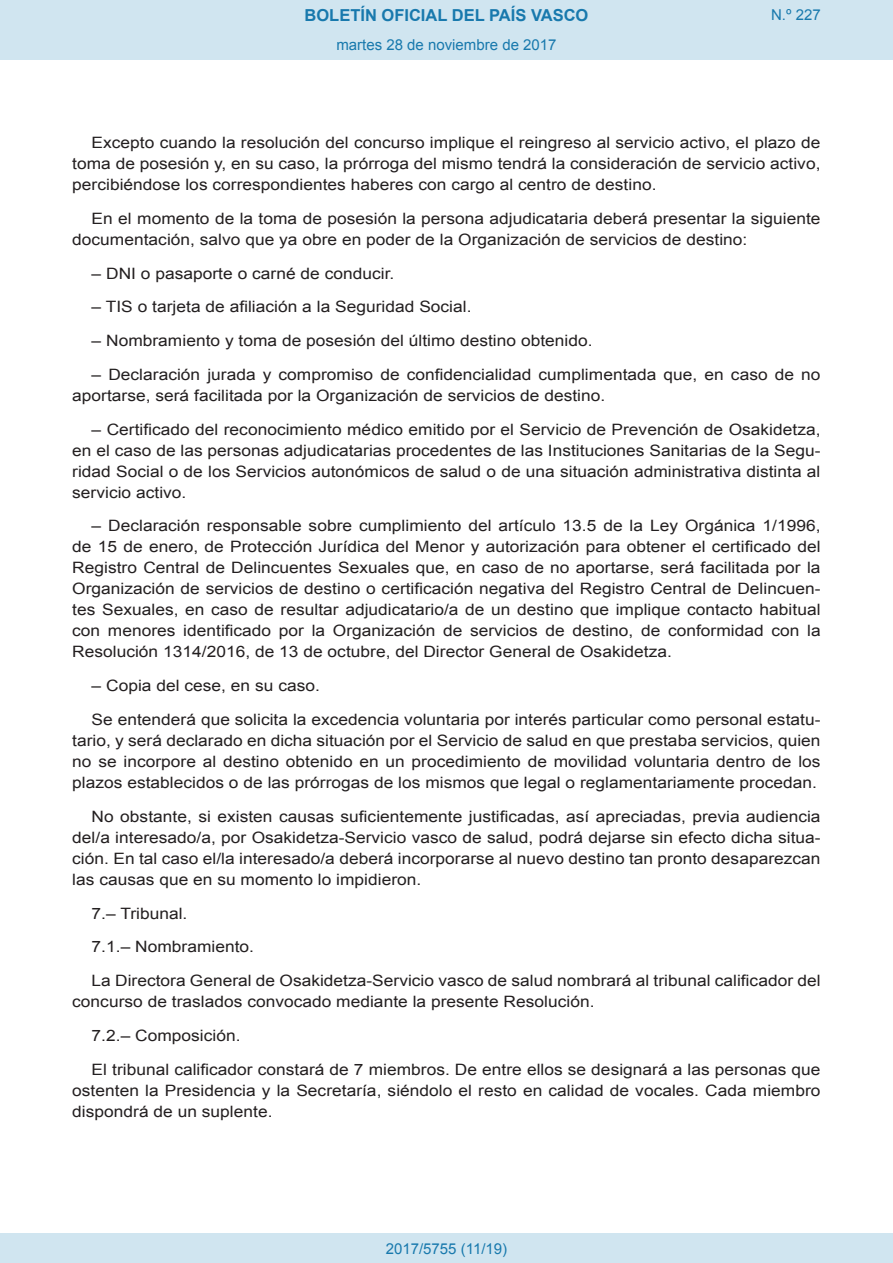
<style>
.page{position:relative;width:893px;height:1263px;background:#fff}
.page>*{position:absolute;margin:0;border:0;box-sizing:border-box;transform-origin:0 0}
.t1{font:700 16.5px "Arial";color:#1879ad}
.BOPVDetalle{font:15.6px/21px "Arial";color:#231f20;text-align:justify;scale:1.11 1}
.Paginacion_Centro{font:15px "Arial";color:#1879ad}
</style>
<div class="page">
<div style="left:0;top:0;width:893px;height:60px;background:#d0e5f0"></div>
<div style="left:0;top:1233px;width:893px;height:30px;background:#d0e5f0"></div>
<p class="t1" style="left:305px;top:4px;width:285px">BOLETÍN OFICIAL DEL PAÍS VASCO</p>
<p class="Paginacion_Centro" style="left:336px;top:35px;width:222px">martes 28 de noviembre de 2017</p>
<p class="Paginacion_Centro" style="left:771px;top:5px;width:51px">N.º 227</p>
<p class="BOPVDetalle" style="left:72px;top:132px;width:676px;text-indent:19px">Excepto cuando la resolución del concurso implique el reingreso al servicio activo, el plazo de toma de posesión y, en su caso, la prórroga del mismo tendrá la consideración de servicio activo, percibiéndose los correspondientes haberes con cargo al centro de destino.</p>
<p class="BOPVDetalle" style="left:72px;top:208px;width:675px;text-indent:19px">En el momento de la toma de posesión la persona adjudicataria deberá presentar la siguiente documentación, salvo que ya obre en poder de la Organización de servicios de destino:</p>
<p class="BOPVDetalle" style="left:92px;top:263px;width:274px">– DNI o pasaporte o carné de conducir.</p>
<p class="BOPVDetalle" style="left:92px;top:297px;width:344px">– TIS o tarjeta de afiliación a la Seguridad Social.</p>
<p class="BOPVDetalle" style="left:92px;top:330px;width:453px">– Nombramiento y toma de posesión del último destino obtenido.</p>
<p class="BOPVDetalle" style="left:72px;top:364px;width:676px;text-indent:19px">– Declaración jurada y compromiso de confidencialidad cumplimentada que, en caso de no aportarse, será facilitada por la Organización de servicios de destino.</p>
<p class="BOPVDetalle" style="left:72px;top:419px;width:676px;text-indent:19px">– Certificado del reconocimiento médico emitido por el Servicio de Prevención de Osakidetza, en el caso de las personas adjudicatarias procedentes de las Instituciones Sanitarias de la Segu&shy;ridad Social o de los Servicios autonómicos de salud o de una situación administrativa distinta al servicio activo.</p>
<p class="BOPVDetalle" style="left:72px;top:516px;width:676px;text-indent:19px">– Declaración responsable sobre cumplimiento del artículo 13.5 de la Ley Orgánica 1/1996, de 15 de enero, de Protección Jurídica del Menor y autorización para obtener el certificado del Registro Central de Delincuentes Sexuales que, en caso de no aportarse, será facilitada por la Organización de servicios de destino o certificación negativa del Registro Central de Delincuen&shy;tes Sexuales, en caso de resultar adjudicatario/a de un destino que implique contacto habitual con menores identificado por la Organización de servicios de destino, de conformidad con la Resolución 1314/2016, de 13 de octubre, del Director General de Osakidetza.</p>
<p class="BOPVDetalle" style="left:92px;top:675px;width:207px">– Copia del cese, en su caso.</p>
<p class="BOPVDetalle" style="left:72px;top:709px;width:676px;text-indent:19px">Se entenderá que solicita la excedencia voluntaria por interés particular como personal estatu&shy;tario, y será declarado en dicha situación por el Servicio de salud en que prestaba servicios, quien no se incorpore al destino obtenido en un procedimiento de movilidad voluntaria dentro de los plazos establecidos o de las prórrogas de los mismos que legal o reglamentariamente procedan.</p>
<p class="BOPVDetalle" style="left:72px;top:806px;width:676px;text-indent:19px">No obstante, si existen causas suficientemente justificadas, así apreciadas, previa audiencia del/a interesado/a, por Osakidetza-Servicio vasco de salud, podrá dejarse sin efecto dicha situa&shy;ción. En tal caso el/la interesado/a deberá incorporarse al nuevo destino tan pronto desaparezcan las causas que en su momento lo impidieron.</p>
<p class="BOPVDetalle" style="left:92px;top:903px;width:88px">7.– Tribunal.</p>
<p class="BOPVDetalle" style="left:92px;top:936px;width:148px">7.1.– Nombramiento.</p>
<p class="BOPVDetalle" style="left:72px;top:970px;width:676px;text-indent:19px">La Directora General de Osakidetza-Servicio vasco de salud nombrará al tribunal calificador del concurso de traslados convocado mediante la presente Resolución.</p>
<p class="BOPVDetalle" style="left:92px;top:1025px;width:136px">7.2.– Composición.</p>
<p class="BOPVDetalle" style="left:72px;top:1059px;width:676px;text-indent:19px">El tribunal calificador constará de 7 miembros. De entre ellos se designará a las personas que ostenten la Presidencia y la Secretaría, siéndolo el resto en calidad de vocales. Cada miembro dispondrá de un suplente.</p>
<p class="Paginacion_Centro" style="left:386px;top:1238px;width:123px">2017/5755 (11/19)</p>
</div>
